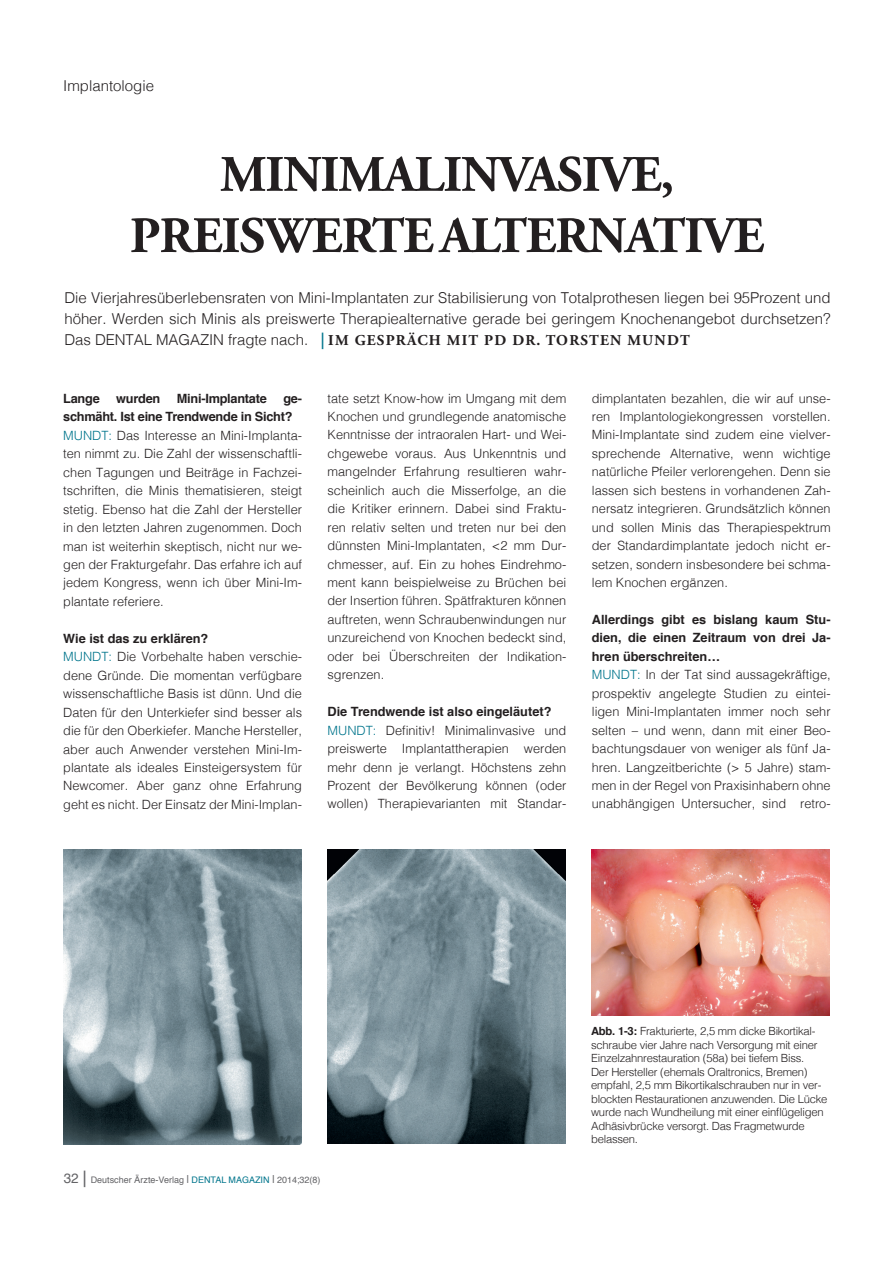
<style>
.page{position:relative;width:893px;height:1263px;background:#fff}
.page>*{position:absolute;margin:0;border:0;box-sizing:border-box;transform-origin:0 0}
.t1{font:700 51px "Adobe Garamond Pro";letter-spacing:-.02em;color:#231f20}
.t2{font:300 15px/21px "Helvetica";letter-spacing:-.005em;color:#231f20;text-align:justify}
.t3{font:300 12.75px/18.5px "Helvetica";color:#231f20;text-align:justify}
.t4{font:700 12.75px/18.5px "Helvetica";color:#231f20;text-align:justify}
.t5{font:700 12.75px/18.5px "Helvetica";letter-spacing:-.02em;color:#231f20}
.t6{font:300 11.25px/13.5px "Helvetica";letter-spacing:-.02em;color:#231f20}
.t7{font:9px "Helvetica";color:#636366}
.s1{font-family:"Minion Pro";font-weight:700;font-size:16.5px;color:#00758c}
.s2{font-family:"Adobe Garamond Pro";font-weight:700}
.s3{color:#00758c}
.s4{font-size:13.5px}
.s5{font-family:"Minion Pro";font-weight:700;font-size:16.5px}
.s6{font-size:9.45px}
.s7{font-size:11.1px}
.s8{font-weight:700}
</style>
<div class="page">
<img style="left:63px;top:849px;width:239px;height:295px">
<img style="left:327px;top:849px;width:239px;height:295px">
<img style="left:591px;top:849px;width:238px;height:166px">
<p class="t2" style="left:63px;top:74px;width:92px">Implantologie</p>
<p class="t1" style="left:220px;top:145px;width:455px">MINIMALINVASIVE,</p>
<p class="t1" style="left:130px;top:206px;width:636px">PREISWERTE ALTERNATIVE</p>
<p class="t2" style="left:65px;top:286px;width:768px">Die Vierjahresüberlebensraten von Mini-Implantaten zur Stabilisierung von Totalprothesen liegen bei 95Prozent und höher. Werden sich Minis als preiswerte Therapiealternative gerade bei geringem Knochenangebot durchsetzen?<br>Das DENTAL MAGAZIN fragte nach. <span class="s1">|</span> <span class="s2">IM GESPRÄCH MIT PD DR. TORSTEN MUNDT</span></p>
<p class="t4" style="left:63px;top:389px;width:38px">Lange</p>
<p class="t4" style="left:116px;top:389px;width:46px">wurden</p>
<p class="t5" style="left:177px;top:389px;width:91px">Mini-Implantate</p>
<p class="t5" style="left:63px;top:389px;width:240px;text-indent:220px">ge&shy;schmäht. Ist eine Trendwende in Sicht?</p>
<p class="t3" style="left:63px;top:425px;width:240px"><span class="s3">MUNDT:</span> Das Interesse an Mini-Implanta&shy;ten nimmt zu. Die Zahl der wissenschaftli&shy;chen Tagungen und Beiträge in Fachzei&shy;tschriften, die Minis thematisieren, steigt stetig. Ebenso hat die Zahl der Hersteller in den letzten Jahren zugenommen. Doch man ist weiterhin skeptisch, nicht nur we&shy;gen der Frakturgefahr. Das erfahre ich auf jedem Kongress, wenn ich über Mini-Im&shy;plantate referiere.</p>
<p class="t4" style="left:63px;top:629px;width:147px">Wie ist das zu erklären?</p>
<p class="t3" style="left:63px;top:647px;width:240px"><span class="s3">MUNDT:</span> Die Vorbehalte haben verschie&shy;dene Gründe. Die momentan verfügbare wissenschaftliche Basis ist dünn. Und die Daten für den Unterkiefer sind besser als die für den Oberkiefer. Manche Hersteller, aber auch Anwender verstehen Mini-Im&shy;plantate als ideales Einsteigersystem für Newcomer. Aber ganz ohne Erfahrung geht es nicht. Der Einsatz der Mini-Implan-</p>
<p class="t3" style="left:328px;top:388px;width:240px">tate setzt Know-how im Umgang mit dem Knochen und grundlegende anatomische Kenntnisse der intraoralen Hart- und Wei&shy;chgewebe voraus. Aus Unkenntnis und mangelnder Erfahrung resultieren wahr&shy;scheinlich auch die Misserfolge, an die die Kritiker erinnern. Dabei sind Fraktu&shy;ren relativ selten und treten nur bei den dünnsten Mini-Implantaten, &lt;2 mm Dur&shy;chmesser, auf. Ein zu hohes Eindrehmo&shy;ment kann beispielweise zu Brüchen bei der Insertion führen. Spätfrakturen können auftreten, wenn Schraubenwindungen nur unzureichend von Knochen bedeckt sind, oder bei Überschreiten der Indikation&shy;sgrenzen.</p>
<p class="t4" style="left:328px;top:703px;width:225px">Die Trendwende ist also eingeläutet?</p>
<p class="t3" style="left:328px;top:720px;width:240px"><span class="s3">MUNDT:</span> Definitiv! Minimalinvasive und preiswerte Implantattherapien werden mehr denn je verlangt. Höchstens zehn Prozent der Bevölkerung können (oder wollen) Therapievarianten mit Standar-</p>
<p class="t3" style="left:592px;top:388px;width:240px">dimplantaten bezahlen, die wir auf unse&shy;ren Implantologiekongressen vorstellen.<br>Mini-Implantate sind zudem eine vielver&shy;sprechende Alternative, wenn wichtige natürliche Pfeiler verlorengehen. Denn sie lassen sich bestens in vorhandenen Zah&shy;nersatz integrieren. Grundsätzlich können und sollen Minis das Therapiespektrum der Standardimplantate jedoch nicht er&shy;setzen, sondern insbesondere bei schma&shy;lem Knochen ergänzen.</p>
<p class="t4" style="left:592px;top:610px;width:240px">Allerdings gibt es bislang kaum Stu&shy;dien, die einen Zeitraum von drei Ja&shy;hren überschreiten…</p>
<p class="t3" style="left:592px;top:665px;width:240px"><span class="s3">MUNDT:</span> In der Tat sind aussagekräftige, prospektiv angelegte Studien zu eintei&shy;ligen Mini-Implantaten immer noch sehr selten – und wenn, dann mit einer Beo&shy;bachtungsdauer von weniger als fünf Ja&shy;hren. Langzeitberichte (&gt; 5 Jahre) stam&shy;men in der Regel von Praxisinhabern ohne unabhängigen Untersucher, sind retro-</p>
<p class="t7" style="left:64px;top:1172px;width:258px"><span class="s4">32</span> <span class="s5">|</span> Deutscher <span class="s6">ä</span>rzte-Verlag <span class="s7">I</span> <span class="s3">DENTAL MAGAZIN</span> <span class="s7">I</span> 2014;32(8)</p>
<p class="t6" style="left:591px;top:1023px;width:238px"><span class="s8">Abb. 1-3:</span> Frakturierte, 2,5 mm dicke Bikortikal&shy;schraube vier Jahre nach Versorgung mit einer Einzelzahnrestauration (58a) bei tiefem Biss.<br>Der Hersteller (ehemals Oraltronics, Bremen) empfahl, 2,5 mm Bikortikalschrauben nur in ver&shy;blockten Restaurationen anzuwenden. Die Lücke wurde nach Wundheilung mit einer einflügeligen Adhäsivbrücke versorgt. Das Fragmetwurde belassen.</p>
</div>
